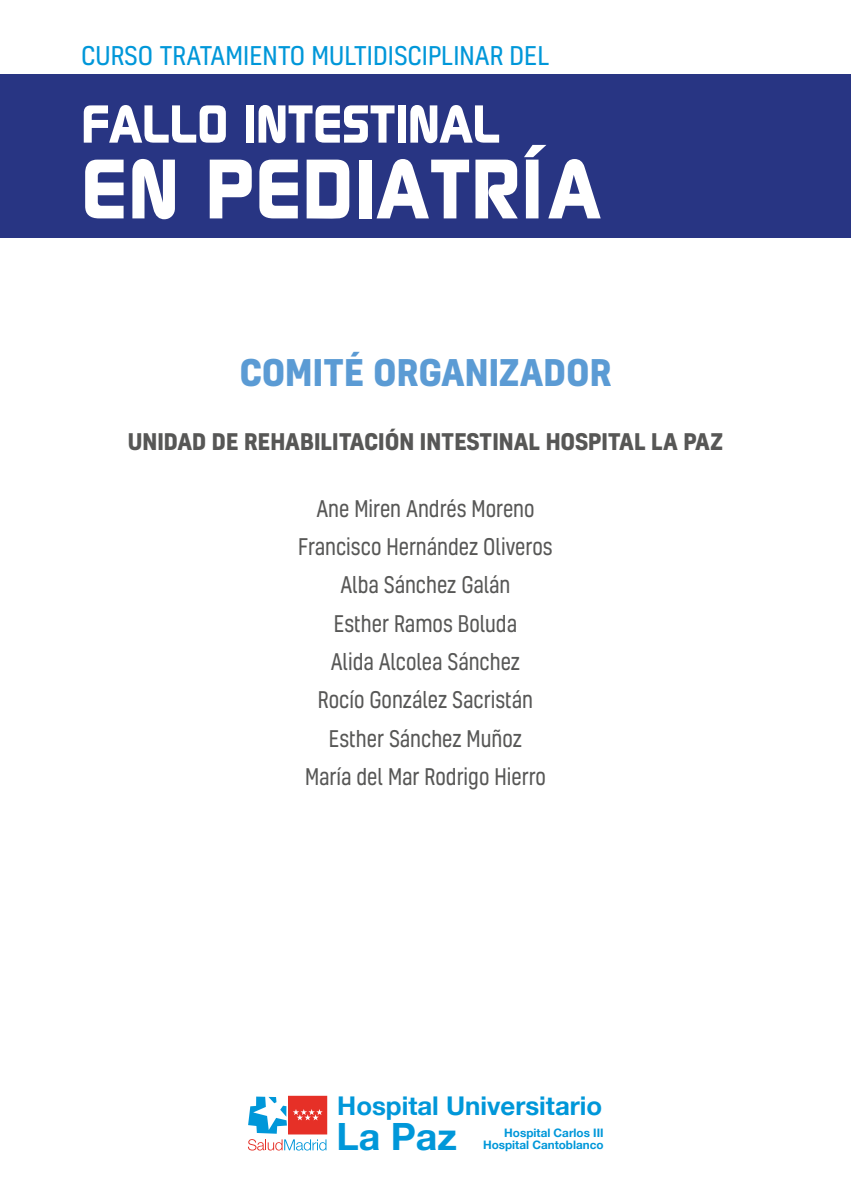
<style>
.page{position:relative;width:851px;height:1191px;background:#fff}
.page>*{position:absolute;margin:0;border:0;box-sizing:border-box;transform-origin:0 0}
.t1{font:700 84px "Continuum";letter-spacing:.02em;color:#fff}
.t2{font:700 53.2px "Continuum";color:#fff}
.t3{font:700 37.6px "Helvetica Neue";color:#0097d9}
.t4{font:700 35.4px "Kelson";color:#5b9bd4}
.t5{font:700 25.8px "Helvetica Neue";color:#0097d9}
.t6{font:24.8px "Kelson";color:#0097d9}
.t7{font:22px/38.2px "Kelson";color:#575756;text-align:center;scale:.9 1}
.t8{font:700 22px "Kelson";color:#575756}
.t9{font:700 11.6px/12.6px "Helvetica Neue";color:#0097d9;text-align:right}
</style>
<div class="page">
<svg style="left:248px;top:1139px;width:78px;height:11px"></svg>
<div style="left:288px;top:1095px;width:39px;height:39px;background:#e63027;border:1px solid #e63027"></div>
<svg style="left:293px;top:1109px;width:29px;height:11px"></svg>
<svg style="left:248px;top:1096px;width:39px;height:37px"></svg>
<div style="left:0;top:74px;width:850px;height:164px;background:#283583"></div>
<p class="t6" style="left:81px;top:39px;width:469px">CURSO TRATAMIENTO MULTIDISCIPLINAR DEL</p>
<h2 class="t2" style="left:81px;top:89px;width:420px">FALLO INTESTINAL</h2>
<h1 class="t1" style="left:81px;top:133px;width:520px">EN PEDIATRÍA</h1>
<h3 class="t4" style="left:239px;top:347px;width:373px">COMITÉ ORGANIZADOR</h3>
<p class="t8" style="left:128px;top:426px;width:596px">UNIDAD DE REHABILITACIÓN INTESTINAL HOSPITAL LA PAZ</p>
<p class="t7" style="left:298px;top:489px;width:284px">Ane Miren Andrés Moreno<br>Francisco Hernández Oliveros<br>Alba Sánchez Galán<br>Esther Ramos Boluda<br>Alida Alcolea Sánchez<br>Rocío González Sacristán<br>Esther Sánchez Muñoz<br>María del Mar Rodrigo Hierro</p>
<p class="t5" style="left:337px;top:1085px;width:266px">Hospital Universitario</p>
<h3 class="t3" style="left:336px;top:1107px;width:122px">La Paz</h3>
<p class="t9" style="left:483px;top:1126px;width:122px">Hospital Carlos III<br>Hospital Cantoblanco</p>
</div>
